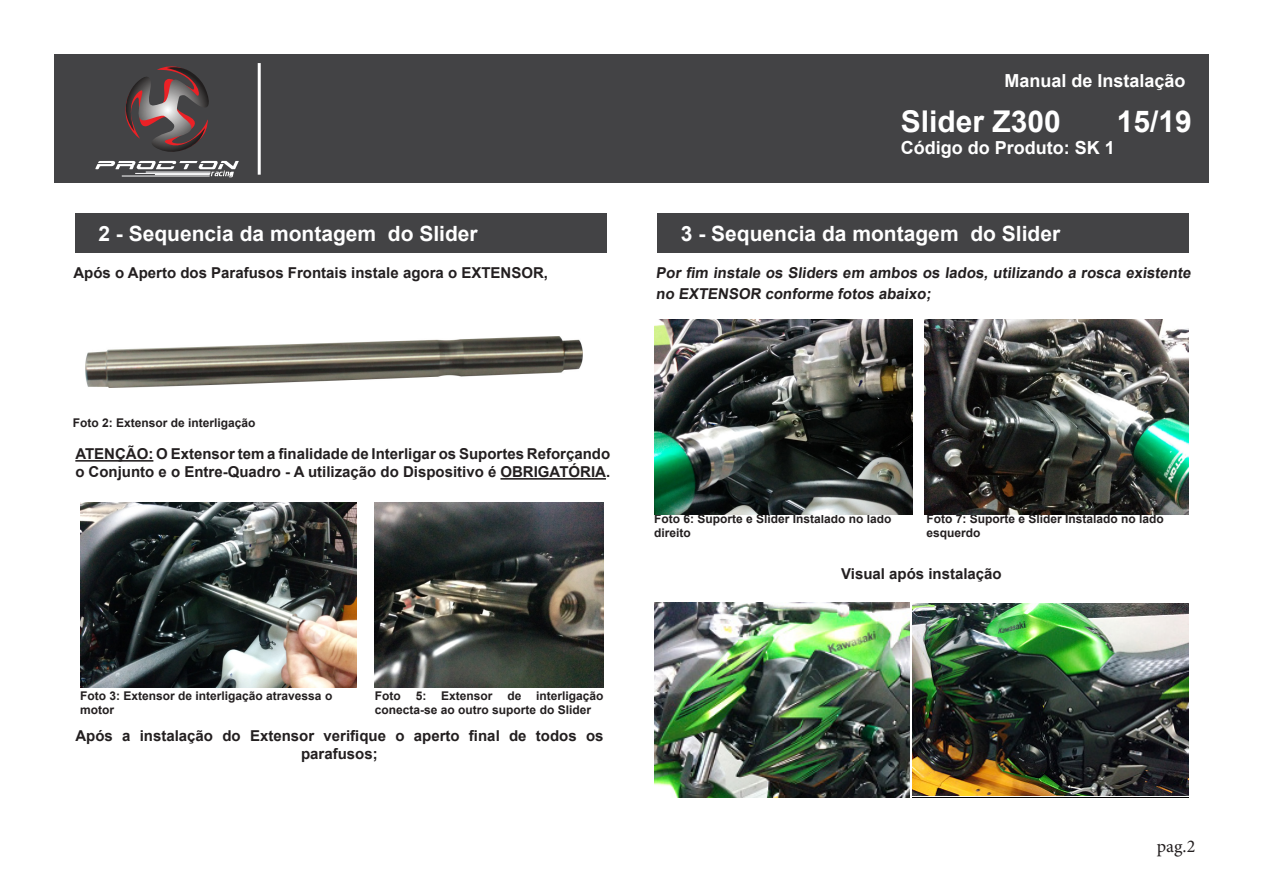
<style>
.page{position:relative;width:1263px;height:893px;background:#fff}
.page>*{position:absolute;margin:0;border:0;box-sizing:border-box;transform-origin:0 0}
.t1{font:700 30px "Arial";color:#fff}
.t2{font:700 21px "Arial";color:#fff}
.t3{font:700 18px "Arial";color:#fff}
.t4{font:18px "Minion Pro";color:#231f20}
.t5{font:700 15px/18px "Arial";color:#231f20}
.t6{font:700 12px/14.4px "Arial";color:#231f20}
</style>
<div class="page">
<div style="left:54px;top:54px;width:1155px;height:129px;background:#434345"></div>
<hr style="left:258px;top:63px;width:3px;height:112px;background:#fff">
<svg style="left:125px;top:66px;width:84px;height:86px"></svg>
<svg style="left:95px;top:161px;width:144px;height:16px"></svg>
<hr style="left:146px;top:172px;width:65px;height:1px;background:#fff">
<hr style="left:135px;top:173px;width:75px;height:1px;background:#fff">
<hr style="left:155px;top:174px;width:55px;height:1px;background:#fff">
<hr style="left:122px;top:176px;width:88px;height:1px;background:#fff">
<div style="left:75px;top:213px;width:531px;height:40px;background:#434345"></div>
<div style="left:658px;top:213px;width:531px;height:40px;background:#434345"></div>
<hr style="left:75px;top:460px;width:78px;height:2px;background:#231f20">
<hr style="left:500px;top:478px;width:106px;height:2px;background:#231f20">
<img style="left:86px;top:337px;width:496px;height:51px">
<img style="left:80px;top:502px;width:276px;height:186px">
<img style="left:375px;top:502px;width:228px;height:186px">
<img style="left:654px;top:320px;width:258px;height:194px">
<img style="left:925px;top:320px;width:264px;height:194px">
<img style="left:654px;top:603px;width:255px;height:194px">
<img style="left:912px;top:603px;width:277px;height:194px">
<p class="t3" style="left:1004px;top:68px;width:183px">Manual de Instalação</p>
<h1 class="t1" style="left:901px;top:100px;width:162px">Slider Z300</h1>
<h1 class="t1" style="left:1117px;top:100px;width:77px">15/19</h1>
<p class="t3" style="left:901px;top:135px;width:216px">Código do Produto: SK 1</p>
<p class="t2" style="left:98px;top:218px;width:381px">2 - Sequencia da montagem do Slider</p>
<p class="t2" style="left:681px;top:218px;width:381px">3 - Sequencia da montagem do Slider</p>
<p class="t5" style="left:73px;top:264px;width:476px">Após o Aperto dos Parafusos Frontais instale agora o EXTENSOR,</p>
<p class="t5" style="left:656px;top:262px;width:539px;line-height:21px">Por fim instale os Sliders em ambos os lados, utilizando a rosca existente no EXTENSOR conforme fotos abaixo;</p>
<p class="t6" style="left:73px;top:416px;width:184px">Foto 2: Extensor de interligação</p>
<p class="t5" style="left:75px;top:445px;width:536px">ATENÇÃO: O Extensor tem a finalidade de Interligar os Suportes Reforçando o Conjunto e o Entre-Quadro - A utilização do Dispositivo é OBRIGATÓRIA.</p>
<p class="t6" style="left:80px;top:688px;width:254px">Foto 3: Extensor de interligação atravessa o motor</p>
<p class="t6" style="left:375px;top:688px;width:230px">Foto 5: Extensor de interligação conecta-se ao outro suporte do Slider</p>
<p class="t5" style="left:75px;top:727px;width:530px;text-align:center">Após a instalação do Extensor verifique o aperto final de todos os parafusos;</p>
<p class="t6" style="left:654px;top:512px;width:239px">Foto 6: Suporte e Slider Instalado no lado direito</p>
<p class="t6" style="left:926px;top:512px;width:239px">Foto 7: Suporte e Slider Instalado no lado esquerdo</p>
<p class="t5" style="left:841px;top:564px;width:162px">Visual após instalação</p>
<p class="t4" style="left:1157px;top:834px;width:40px">pag.2</p>
</div>
